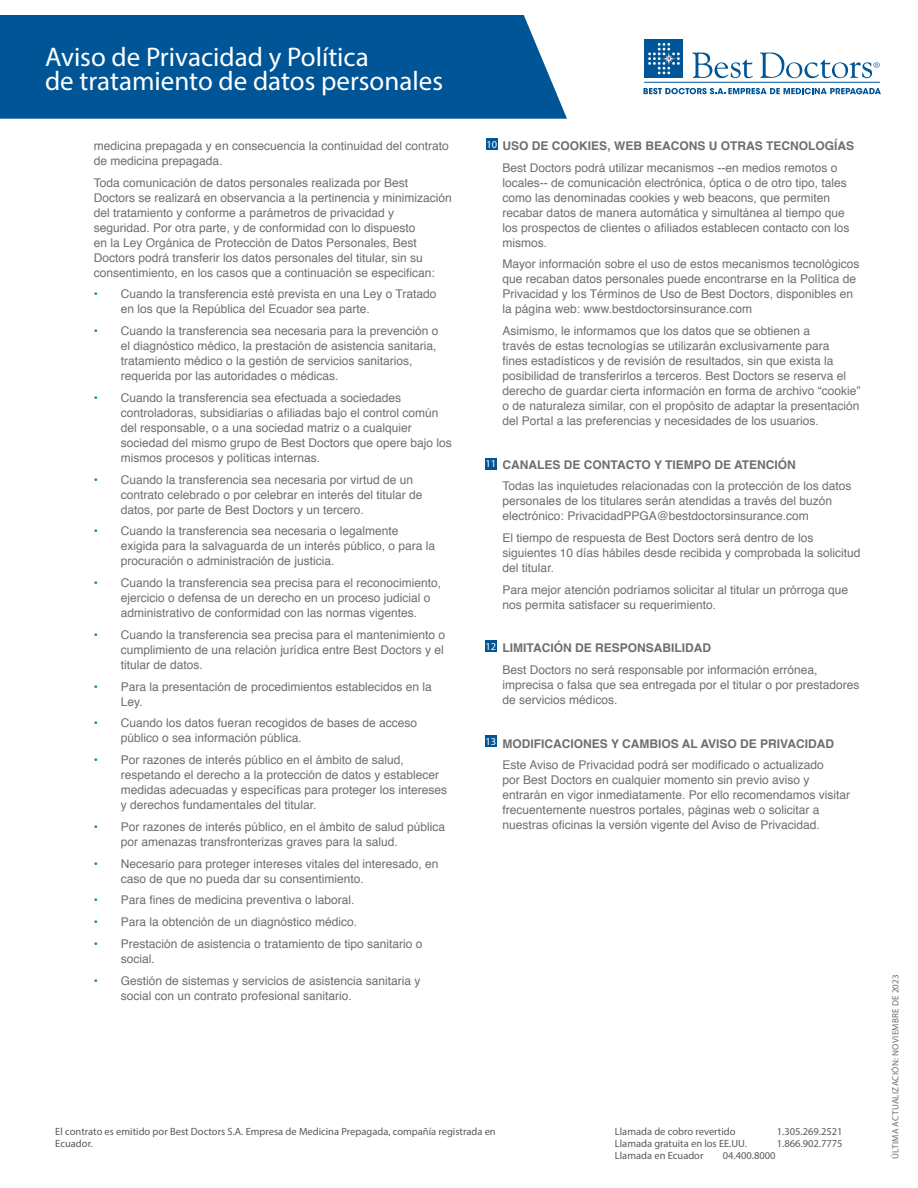
<style>
.page{position:relative;width:918px;height:1188px;background:#fff}
.page>*{position:absolute;margin:0;border:0;box-sizing:border-box;transform-origin:0 0}
.t1{font:27px/24.8px "Myriad Pro";color:#fff}
.t2{font:12px/15px "Helvetica";color:#6d6e71}
.t3{font:700 12px "Helvetica";color:#6d6e71}
.t4{font:10.5px/12.6px "Myriad Pro";color:#58595b}
.t5{font:10.5px "Myriad Pro";color:#fff}
.t6{font:9px "Myriad Pro";letter-spacing:.04em;color:#6d6e71}
.s1{font-weight:700;color:#008a97}
</style>
<div class="page">
<div style="left:0;top:15px;width:567px;height:104px;background:#005596"></div>
<svg style="left:692px;top:52px;width:61px;height:26px"></svg>
<svg style="left:760px;top:53px;width:120px;height:25px"></svg>
<div style="left:645px;top:39px;width:38px;height:39px;background:#005596"></div>
<svg style="left:648px;top:43px;width:32px;height:31px"></svg>
<hr style="left:644px;top:82px;width:236px;height:1px;background:#035595">
<svg style="left:644px;top:88px;width:237px;height:6px"></svg>
<div style="left:486px;top:138px;width:12px;height:12px;background:#005596"></div>
<div style="left:485px;top:640px;width:12px;height:12px;background:#005596"></div>
<div style="left:485px;top:736px;width:12px;height:11px;background:#005596"></div>
<div style="left:485px;top:458px;width:12px;height:12px;background:#005596"></div>
<h1 class="t1" style="left:45px;top:44px;width:399px">Aviso de Privacidad y Política<br>de tratamiento de datos personales</h1>
<p class="t2" style="left:94px;top:139px;width:356px">medicina prepagada y en consecuencia la continuidad del contrato de medicina prepagada.</p>
<p class="t2" style="left:94px;top:175px;width:359px">Toda comunicación de datos personales realizada por Best Doctors se realizará en observancia a la pertinencia y minimización del tratamiento y conforme a parámetros de privacidad y seguridad. Por otra parte, y de conformidad con lo dispuesto<br>en la Ley Orgánica de Protección de Datos Personales, Best Doctors podrá transferir los datos personales del titular, sin su consentimiento, en los casos que a continuación se especifican:</p>
<p class="t2" style="left:121px;top:287px;width:317px;text-indent:-27px"><span class="s1">•</span> Cuando la transferencia esté prevista en una Ley o Tratado en los que la República del Ecuador sea parte.</p>
<p class="t2" style="left:121px;top:324px;width:319px;text-indent:-27px"><span class="s1">•</span> Cuando la transferencia sea necesaria para la prevención o el diagnóstico médico, la prestación de asistencia sanitaria, tratamiento médico o la gestión de servicios sanitarios, requerida por las autoridades o médicas.</p>
<p class="t2" style="left:121px;top:391px;width:332px;text-indent:-27px"><span class="s1">•</span> Cuando la transferencia sea efectuada a sociedades controladoras, subsidiarias o afiliadas bajo el control común del responsable, o a una sociedad matriz o a cualquier sociedad del mismo grupo de Best Doctors que opere bajo los mismos procesos y políticas internas.</p>
<p class="t2" style="left:121px;top:472px;width:303px;text-indent:-27px"><span class="s1">•</span> Cuando la transferencia sea necesaria por virtud de un contrato celebrado o por celebrar en interés del titular de datos, por parte de Best Doctors y un tercero.</p>
<p class="t2" style="left:121px;top:524px;width:316px;text-indent:-27px"><span class="s1">•</span> Cuando la transferencia sea necesaria o legalmente exigida para la salvaguarda de un interés público, o para la procuración o administración de justicia.</p>
<p class="t2" style="left:121px;top:576px;width:322px;text-indent:-27px"><span class="s1">•</span> Cuando la transferencia sea precisa para el reconocimiento, ejercicio o defensa de un derecho en un proceso judicial o administrativo de conformidad con las normas vigentes.</p>
<p class="t2" style="left:121px;top:628px;width:326px;text-align:justify;text-indent:-27px"><span class="s1">•</span> Cuando la transferencia sea precisa para el mantenimiento o cumplimiento de una relación jurídica entre Best Doctors y el titular de datos.</p>
<p class="t2" style="left:121px;top:679px;width:312px;text-indent:-27px"><span class="s1">•</span> Para la presentación de procedimientos establecidos en la<br>Ley.</p>
<p class="t2" style="left:121px;top:716px;width:298px;text-indent:-27px"><span class="s1">•</span> Cuando los datos fueran recogidos de bases de acceso público o sea información pública.</p>
<p class="t2" style="left:121px;top:753px;width:328px;text-indent:-27px"><span class="s1">•</span> Por razones de interés público en el ámbito de salud, respetando el derecho a la protección de datos y establecer medidas adecuadas y específicas para proteger los intereses y derechos fundamentales del titular.</p>
<p class="t2" style="left:121px;top:820px;width:326px;text-indent:-27px"><span class="s1">•</span> Por razones de interés público, en el ámbito de salud pública por amenazas transfronterizas graves para la salud.</p>
<p class="t2" style="left:121px;top:856px;width:319px;text-indent:-27px"><span class="s1">•</span> Necesario para proteger intereses vitales del interesado, en caso de que no pueda dar su consentimiento.</p>
<p class="t2" style="left:94px;top:893px;width:262px"><span class="s1">•</span> Para fines de medicina preventiva o laboral.</p>
<p class="t2" style="left:94px;top:915px;width:265px"><span class="s1">•</span> Para la obtención de un diagnóstico médico.</p>
<p class="t2" style="left:121px;top:937px;width:303px;text-indent:-27px"><span class="s1">•</span> Prestación de asistencia o tratamiento de tipo sanitario o social.</p>
<p class="t2" style="left:121px;top:973px;width:301px;text-indent:-27px"><span class="s1">•</span> Gestión de sistemas y servicios de asistencia sanitaria y social con un contrato profesional sanitario.</p>
<p class="t3" style="left:503px;top:138px;width:353px">USO DE COOKIES, WEB BEACONS U OTRAS TECNOLOGÍAS</p>
<p class="t2" style="left:503px;top:160px;width:348px">Best Doctors podrá utilizar mecanismos --en medios remotos o locales-- de comunicación electrónica, óptica o de otro tipo, tales como las denominadas cookies y web beacons, que permiten recabar datos de manera automática y simultánea al tiempo que los prospectos de clientes o afiliados establecen contacto con los mismos.</p>
<p class="t2" style="left:503px;top:257px;width:358px">Mayor información sobre el uso de estos mecanismos tecnológicos que recaban datos personales puede encontrarse en la Política de Privacidad y los Términos de Uso de Best Doctors, disponibles en la página web: www.bestdoctorsinsurance.com</p>
<p class="t2" style="left:503px;top:324px;width:359px">Asimismo, le informamos que los datos que se obtienen a<br>través de estas tecnologías se utilizarán exclusivamente para<br>fines estadísticos y de revisión de resultados, sin que exista la posibilidad de transferirlos a terceros. Best Doctors se reserva el derecho de guardar cierta información en forma de archivo “cookie” o de naturaleza similar, con el propósito de adaptar la presentación del Portal a las preferencias y necesidades de los usuarios.</p>
<p class="t3" style="left:503px;top:457px;width:295px">CANALES DE CONTACTO Y TIEMPO DE ATENCIÓN</p>
<p class="t2" style="left:503px;top:479px;width:350px">Todas las inquietudes relacionadas con la protección de los datos personales de los titulares serán atendidas a través del buzón electrónico: PrivacidadPPGA@bestdoctorsinsurance.com</p>
<p class="t2" style="left:503px;top:531px;width:359px">El tiempo de respuesta de Best Doctors será dentro de los siguientes 10 días hábiles desde recibida y comprobada la solicitud del titular.</p>
<p class="t2" style="left:503px;top:583px;width:347px">Para mejor atención podríamos solicitar al titular un prórroga que nos permita satisfacer su requerimiento.</p>
<p class="t3" style="left:503px;top:641px;width:210px">LIMITACIÓN DE RESPONSABILIDAD</p>
<p class="t2" style="left:503px;top:663px;width:358px">Best Doctors no será responsable por información errónea, imprecisa o falsa que sea entregada por el titular o por prestadores de servicios médicos.</p>
<p class="t3" style="left:503px;top:736px;width:333px">MODIFICACIONES Y CAMBIOS AL AVISO DE PRIVACIDAD</p>
<p class="t2" style="left:503px;top:758px;width:349px">Este Aviso de Privacidad podrá ser modificado o actualizado<br>por Best Doctors en cualquier momento sin previo aviso y entrarán en vigor inmediatamente. Por ello recomendamos visitar frecuentemente nuestros portales, páginas web o solicitar a nuestras oficinas la versión vigente del Aviso de Privacidad.</p>
<p class="t5" style="left:486px;top:138px;width:12px">10</p>
<p class="t5" style="left:485px;top:457px;width:12px">11</p>
<p class="t5" style="left:485px;top:640px;width:12px">12</p>
<p class="t5" style="left:485px;top:735px;width:12px">13</p>
<p class="t4" style="left:55px;top:1125px;width:442px">El contrato es emitido por Best Doctors S.A. Empresa de Medicina Prepagada, compañía registrada en<br>Ecuador.</p>
<p class="t4" style="left:615px;top:1125px;width:122px">Llamada de cobro revertido</p>
<p class="t4" style="left:777px;top:1125px;width:67px">1.305.269.2521</p>
<p class="t4" style="left:615px;top:1137px;width:134px">Llamada gratuita en los EE.UU.</p>
<p class="t4" style="left:777px;top:1137px;width:67px">1.866.902.7775</p>
<p class="t4" style="left:615px;top:1149px;width:90px">Llamada en Ecuador</p>
<p class="t4" style="left:723px;top:1149px;width:54px">04.400.8000</p>
<p class="t6" style="left:890px;top:1159px;width:186px;rotate:-90deg">ÚLTIMA ACTUALIZACIÓN: NOVIEMBRE DE 2023</p>
</div>
